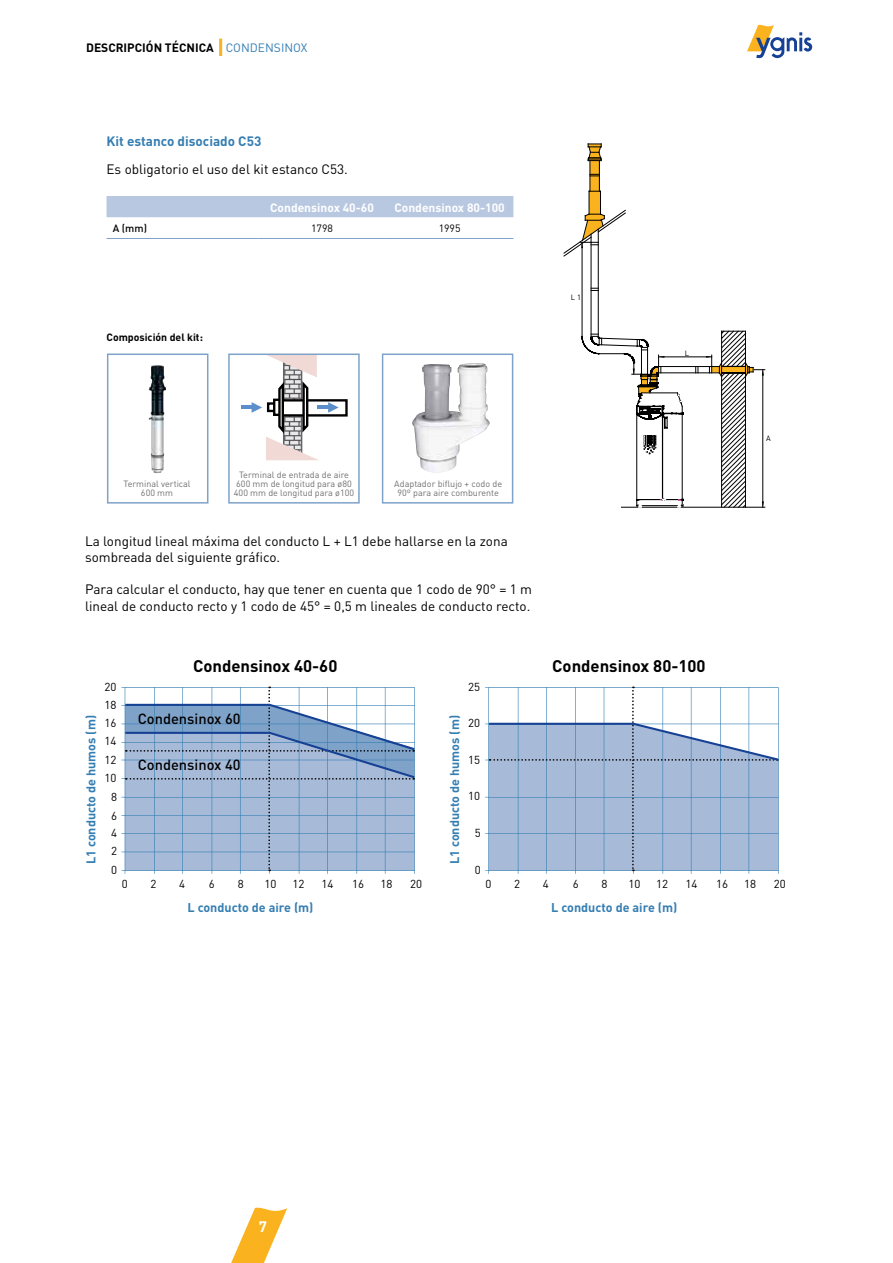
<style>
.page{position:relative;width:893px;height:1263px;background:#fff}
.page>*{position:absolute;margin:0;border:0;box-sizing:border-box;transform-origin:0 0}
.t1{font:700 16.65px "DIN";color:#000}
.t2{font:700 15px "DIN";color:#fff}
.t3{font:500 14.55px "DIN";color:#000}
.t4{font:13.5px/16.2px "DIN";color:#000}
.t5{font:700 13.5px "DIN";color:#357eb2}
.t6{font:700 12.6px "DIN";color:#357eb2}
.t7{font:700 12px "DIN";color:#fff}
.t8{font:700 12px "DIN";color:#000}
.t9{font:11.55px/18.8px "DIN";color:#000}
.t10{font:700 10.5px "DIN";color:#000}
.t11{font:10.5px "DIN";color:#000}
.t12{font:500 10.5px "DIN";color:#000}
.t13{font:9px/9px "DIN";color:#706f6f;text-align:center}
.t14{font:7.65px "DIN";color:#000}
.s1{font-weight:400;color:#357eb2}
</style>
<div class="page">
<svg style="left:231px;top:1207px;width:56px;height:56px"></svg>
<svg style="left:747px;top:24px;width:65px;height:34px"></svg>
<hr style="left:219px;top:39px;width:3px;height:17px;background:#fab31e">
<div style="left:107px;top:196px;width:406px;height:21px;background:#b9c8e1"></div>
<hr style="left:107px;top:238px;width:151px;height:1px;background:#7fa2c9">
<hr style="left:258px;top:238px;width:128px;height:1px;background:#7fa2c9">
<hr style="left:386px;top:238px;width:127px;height:1px;background:#7fa2c9">
<div style="left:107px;top:353px;width:101px;height:151px;background:#fff;border:2px solid #7fa2c9"></div>
<img style="left:148px;top:365px;width:18px;height:108px">
<svg style="left:241px;top:356px;width:107px;height:104px"></svg>
<div style="left:228px;top:353px;width:132px;height:151px;border:2px solid #7fa2c9"></div>
<img style="left:412px;top:363px;width:78px;height:110px">
<div style="left:382px;top:353px;width:131px;height:151px;border:2px solid #7fa2c9"></div>
<svg style="left:564px;top:144px;width:201px;height:364px"></svg>
<svg style="left:121px;top:686px;width:294px;height:188px"></svg>
<svg style="left:485px;top:686px;width:294px;height:188px"></svg>
<p class="t8" style="left:86px;top:40px;width:223px">DESCRIPCIÓN TÉCNICA <span class="s1">CONDENSINOX</span></p>
<p class="t5" style="left:107px;top:132px;width:156px">Kit estanco disociado C53</p>
<p class="t4" style="left:107px;top:161px;width:243px">Es obligatorio el uso del kit estanco C53.</p>
<p class="t7" style="left:270px;top:199px;width:105px">Condensinox 40-60</p>
<p class="t7" style="left:394px;top:199px;width:112px">Condensinox 80-100</p>
<p class="t12" style="left:113px;top:222px;width:36px">A (mm)</p>
<p class="t11" style="left:311px;top:222px;width:23px">1798</p>
<p class="t11" style="left:439px;top:222px;width:23px">1995</p>
<p class="t10" style="left:107px;top:331px;width:98px">Composición del kit:</p>
<p class="t14" style="left:571px;top:292px;width:12px">L 1</p>
<p class="t14" style="left:685px;top:348px;width:6px">L</p>
<p class="t13" style="left:123px;top:479px;width:69px">Terminal vertical<br>600 mm</p>
<p class="t13" style="left:234px;top:470px;width:122px">Terminal de entrada de aire<br>600 mm de longitud para ø80<br>400 mm de longitud para ø100</p>
<p class="t13" style="left:394px;top:479px;width:109px">Adaptador biflujo + codo de<br>90º para aire comburente</p>
<p class="t4" style="left:85px;top:532px;width:424px">La longitud lineal máxima del conducto L + L1 debe hallarse en la zona sombreada del siguiente gráfico.</p>
<p class="t4" style="left:85px;top:581px;width:449px">Para calcular el conducto, hay que tener en cuenta que 1 codo de 90° = 1 m lineal de conducto recto y 1 codo de 45° = 0,5 m lineales de conducto recto.</p>
<p class="t6" style="left:83px;top:864px;width:150px;rotate:-90deg">L1 conducto de humos (m)</p>
<p class="t9" style="left:104px;top:677px;width:13px">20<br>18</p>
<p class="t9" style="left:104px;top:713px;width:14px;text-align:center">16<br>14<br>12<br>10<br>8<br>6</p>
<p class="t9" style="left:111px;top:823px;width:7px;text-align:justify">4<br>2<br>0</p>
<p class="t1" style="left:193px;top:655px;width:146px">Condensinox 40-60</p>
<p class="t3" style="left:138px;top:709px;width:105px">Condensinox 60</p>
<p class="t3" style="left:138px;top:756px;width:105px">Condensinox 40</p>
<p class="t6" style="left:446px;top:864px;width:150px;rotate:-90deg">L1 conducto de humos (m)</p>
<p class="t9" style="left:468px;top:677px;width:13px">25</p>
<p class="t9" style="left:468px;top:713px;width:13px">20</p>
<p class="t9" style="left:468px;top:750px;width:13px">15</p>
<p class="t9" style="left:468px;top:786px;width:13px">10</p>
<p class="t9" style="left:475px;top:823px;width:7px">5</p>
<p class="t9" style="left:475px;top:861px;width:7px">0</p>
<p class="t1" style="left:552px;top:655px;width:155px">Condensinox 80-100</p>
<p class="t14" style="left:766px;top:434px;width:6px">A</p>
<p class="t9" style="left:122px;top:874px;width:7px">0</p>
<p class="t9" style="left:150px;top:874px;width:7px">2</p>
<p class="t9" style="left:179px;top:874px;width:7px">4</p>
<p class="t9" style="left:209px;top:874px;width:7px">6</p>
<p class="t9" style="left:238px;top:874px;width:7px">8</p>
<p class="t9" style="left:265px;top:874px;width:13px">10</p>
<p class="t9" style="left:292px;top:874px;width:13px">12</p>
<p class="t9" style="left:322px;top:874px;width:13px">14</p>
<p class="t9" style="left:352px;top:874px;width:13px">16</p>
<p class="t9" style="left:380px;top:874px;width:13px">18</p>
<p class="t9" style="left:410px;top:874px;width:13px">20</p>
<p class="t9" style="left:486px;top:874px;width:7px">0</p>
<p class="t9" style="left:514px;top:874px;width:7px">2</p>
<p class="t9" style="left:543px;top:874px;width:7px">4</p>
<p class="t9" style="left:573px;top:874px;width:7px">6</p>
<p class="t9" style="left:602px;top:874px;width:7px">8</p>
<p class="t9" style="left:628px;top:874px;width:13px">10</p>
<p class="t9" style="left:656px;top:874px;width:13px">12</p>
<p class="t9" style="left:685px;top:874px;width:13px">14</p>
<p class="t9" style="left:716px;top:874px;width:13px">16</p>
<p class="t9" style="left:744px;top:874px;width:13px">18</p>
<p class="t9" style="left:774px;top:874px;width:13px">20</p>
<p class="t6" style="left:188px;top:899px;width:127px">L conducto de aire (m)</p>
<p class="t6" style="left:551px;top:899px;width:127px">L conducto de aire (m)</p>
<p class="t2" style="left:259px;top:1216px;width:10px">7</p>
</div>
